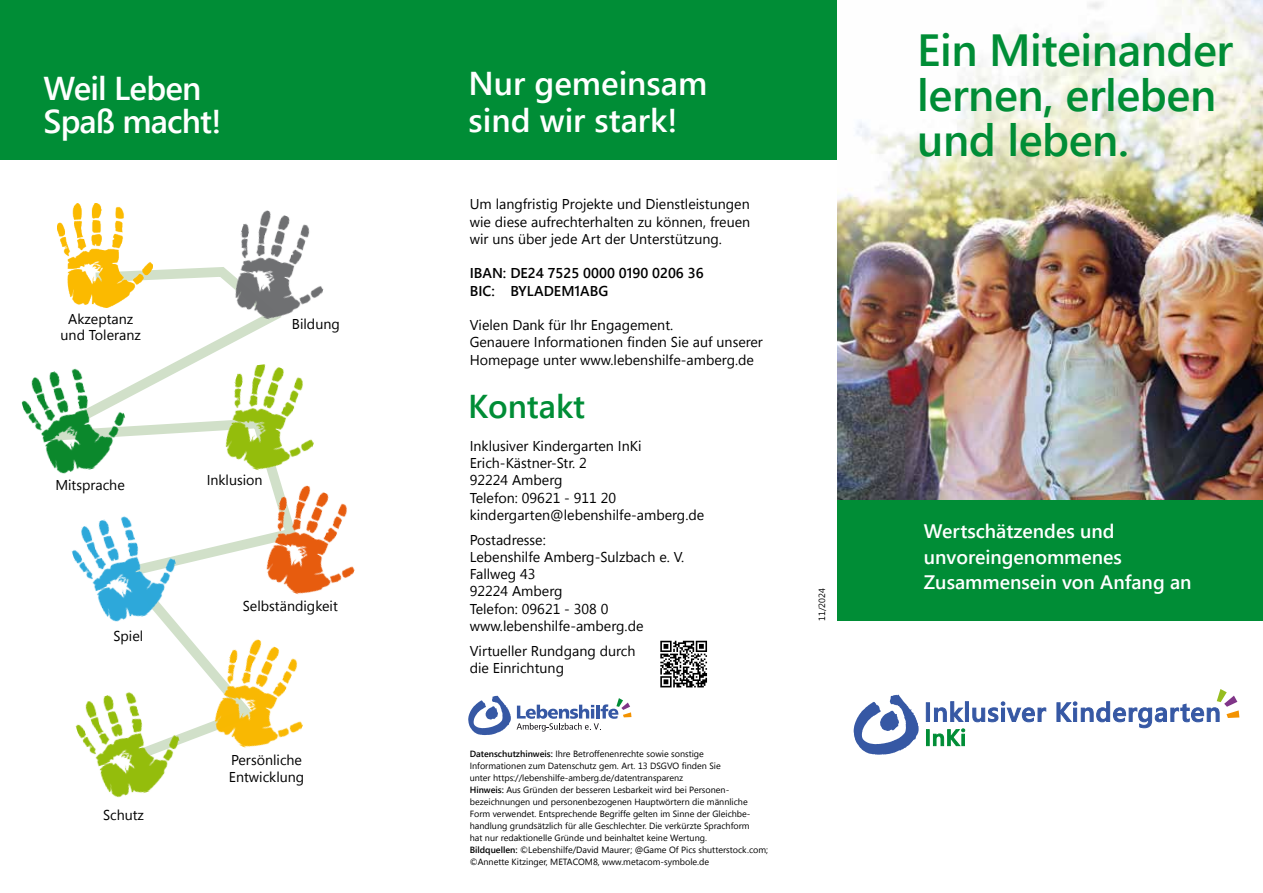
<style>
.page{position:relative;width:1263px;height:893px;background:#fff}
.page>*{position:absolute;margin:0;border:0;box-sizing:border-box;transform-origin:0 0}
.t1{font:600 45px/45px "Segoe UI";letter-spacing:-.01em;color:#008d36}
.t2{font:600 33px/37.5px "Segoe UI";color:#fff}
.t3{font:600 33px/33px "Segoe UI";letter-spacing:-.025em;color:#fff}
.t4{font:600 33px "Segoe UI";color:#008d36}
.t5{font:600 19.5px/25.5px "Segoe UI";color:#fff}
.t6{font:14.25px/17.2px "Segoe UI";color:#000}
.t7{font:600 14.25px/17.2px "Segoe UI";color:#000}
.t8{font:9px/12px "Segoe UI";color:#000}
.s1{font-weight:600}
</style>
<div class="page">
<svg style="left:854px;top:695px;width:65px;height:60px"></svg>
<svg style="left:926px;top:689px;width:313px;height:57px"></svg>
<svg style="left:101px;top:267px;width:154px;height:473px"></svg>
<div style="left:0;top:0;width:838px;height:159px;background:#008d36"></div>
<div style="left:838px;top:499px;width:425px;height:122px;background:#008d36"></div>
<img style="left:838px;top:0;width:425px;height:499px">
<svg style="left:468px;top:696px;width:163px;height:39px"></svg>
<img style="left:58px;top:203px;width:95px;height:104px">
<img style="left:220px;top:210px;width:104px;height:121px">
<img style="left:21px;top:356px;width:116px;height:127px">
<img style="left:210px;top:364px;width:104px;height:120px">
<img style="left:71px;top:509px;width:118px;height:122px">
<img style="left:250px;top:479px;width:105px;height:131px">
<img style="left:75px;top:679px;width:116px;height:119px">
<img style="left:199px;top:632px;width:104px;height:116px">
<svg style="left:660px;top:640px;width:48px;height:48px"></svg>
<svg style="left:660px;top:641px;width:47px;height:46px"></svg>
<h2 class="t3" style="left:44px;top:71px;width:179px">Weil Leben<br>Spaß macht!</h2>
<p class="t6" style="left:61px;top:310px;width:82px;line-height:16.2px;text-align:center">Akzeptanz und Toleranz</p>
<p class="t6" style="left:292px;top:315px;width:49px">Bildung</p>
<p class="t6" style="left:55px;top:476px;width:71px">Mitsprache</p>
<p class="t6" style="left:207px;top:471px;width:57px">Inklusion</p>
<p class="t6" style="left:113px;top:627px;width:31px">Spiel</p>
<p class="t6" style="left:103px;top:806px;width:43px">Schutz</p>
<p class="t6" style="left:243px;top:597px;width:96px">Selbständigkeit</p>
<p class="t6" style="left:229px;top:752px;width:77px;line-height:16.2px">Persönliche<br>Entwicklung</p>
<h2 class="t2" style="left:469px;top:64px;width:240px">Nur gemeinsam sind wir stark!</h2>
<p class="t6" style="left:470px;top:195px;width:282px;text-align:justify">Um langfristig Projekte und Dienstleistungen wie diese aufrechterhalten zu können, freuen wir uns über jede Art der Unterstützung.</p>
<p class="t7" style="left:470px;top:264px;width:235px">IBAN: DE24 7525 0000 0190 0206 36<br>BIC: BYLADEM1ABG</p>
<p class="t6" style="left:470px;top:316px;width:295px">Vielen Dank für Ihr Engagement.<br>Genauere Informationen finden Sie auf unserer<br>Homepage unter www.lebenshilfe-amberg.de</p>
<h2 class="t4" style="left:468px;top:379px;width:118px">Kontakt</h2>
<p class="t6" style="left:470px;top:437px;width:236px">Inklusiver Kindergarten InKi<br>Erich-Kästner-Str. 2<br>92224 Amberg<br>Telefon: 09621 - 911 20 kindergarten@lebenshilfe-amberg.de</p>
<p class="t6" style="left:470px;top:531px;width:216px">Postadresse:<br>Lebenshilfe Amberg-Sulzbach e. V.<br>Fallweg 43<br>92224 Amberg<br>Telefon: 09621 - 308 0 www.lebenshilfe-amberg.de</p>
<p class="t6" style="left:470px;top:642px;width:167px">Virtueller Rundgang durch die Einrichtung</p>
<p class="t8" style="left:470px;top:747px;width:300px"><span class="s1">Datenschutzhinweis:</span> Ihre Betroffenenrechte sowie sonstige<br>Informationen zum Datenschutz gem. Art. 13 DSGVO finden Sie<br>unter https://lebenshilfe-amberg.de/datentransparenz<br><span class="s1">Hinweis:</span> Aus Gründen der besseren Lesbarkeit wird bei Personen&shy;bezeichnungen und personenbezogenen Hauptwörtern die männliche Form verwendet. Entsprechende Begriffe gelten im Sinne der Gleichbe&shy;handlung grundsätzlich für alle Geschlechter. Die verkürzte Sprachform<br>hat nur redaktionelle Gründe und beinhaltet keine Wertung.<br><span class="s1">Bildquellen:</span> ©Lebenshilfe/David Maurer; @Game Of Pics shutterstock.com; ©Annette Kitzinger, METACOM8, www.metacom-symbole.de</p>
<p class="t8" style="left:816px;top:621px;width:34px;rotate:-90deg">11/2024</p>
<h1 class="t1" style="left:917px;top:27px;width:317px">Ein Miteinander lernen, erleben und leben.</h1>
<h3 class="t5" style="left:924px;top:518px;width:269px">Wertschätzendes und unvoreingenommenes<br>Zusammensein von Anfang an</h3>
</div>
